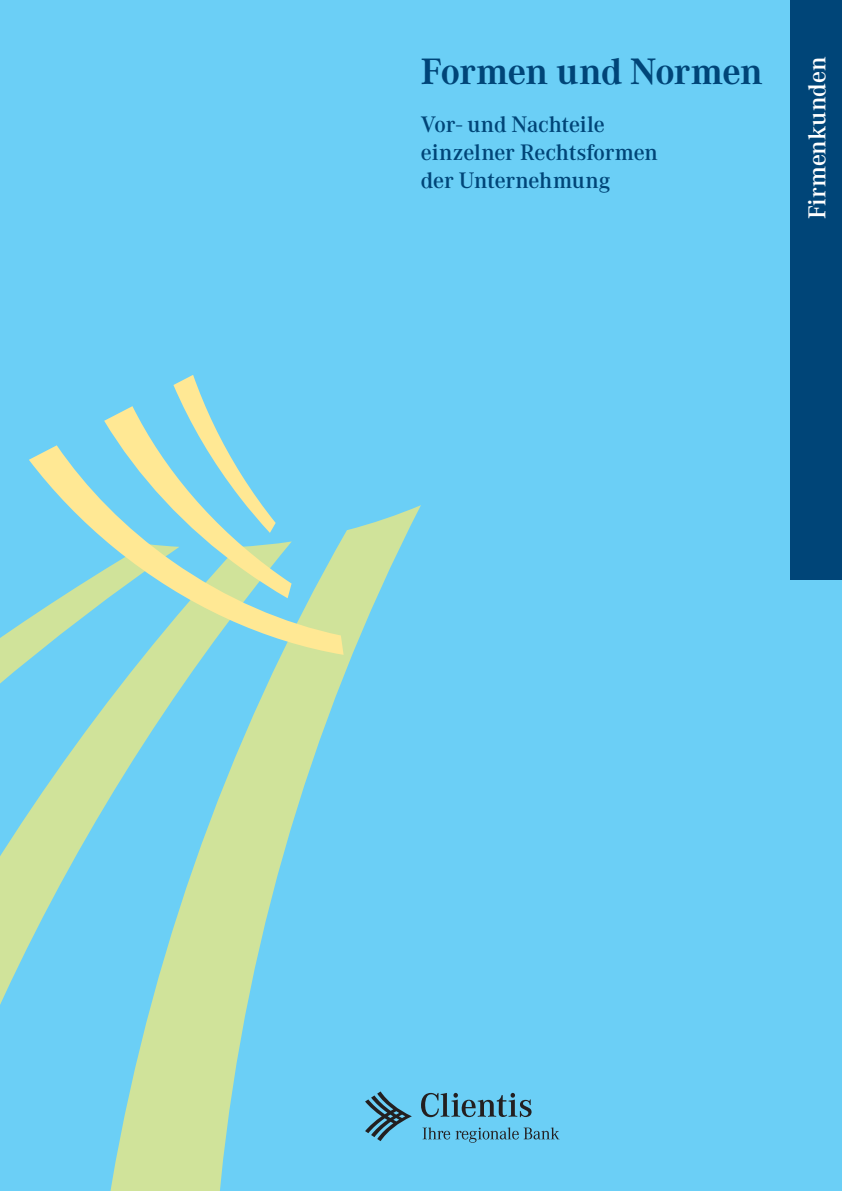
<style>
.page{position:relative;width:842px;height:1191px;background:#6bcff6}
.page>*{position:absolute;margin:0;border:0;box-sizing:border-box;transform-origin:0 0}
.Titel__Blau{font:700 36px "Corporate ABQ";letter-spacing:-.02em;color:#004578}
.t1{font:500 24px "Corporate ABQ";color:#fff}
.Untertitel__Blau{font:500 22px/28px "Corporate ABQ";letter-spacing:-.01em;color:#004578}
</style>
<div class="page">
<svg style="left:110px;top:505px;width:311px;height:686px"></svg>
<svg style="left:0;top:655px;width:292px;height:376px"></svg>
<svg style="left:0;top:618px;width:179px;height:232px"></svg>
<svg style="left:29px;top:445px;width:315px;height:210px"></svg>
<svg style="left:104px;top:375px;width:188px;height:223px"></svg>
<div style="left:791px;top:0;width:51px;height:580px;background:#004578"></div>
<svg style="left:423px;top:1127px;width:136px;height:15px"></svg>
<svg style="left:421px;top:1092px;width:110px;height:25px"></svg>
<svg style="left:365px;top:1091px;width:47px;height:50px"></svg>
<p class="Titel__Blau" style="left:421px;top:50px;width:343px">Formen und Normen</p>
<p class="Untertitel__Blau" style="left:421px;top:110px;width:238px">Vor- und Nachteile einzelner Rechtsformen der Unternehmung</p>
<p class="t1" style="left:803px;top:219px;width:164px;rotate:-90deg">Firmenkunden</p>
</div>
